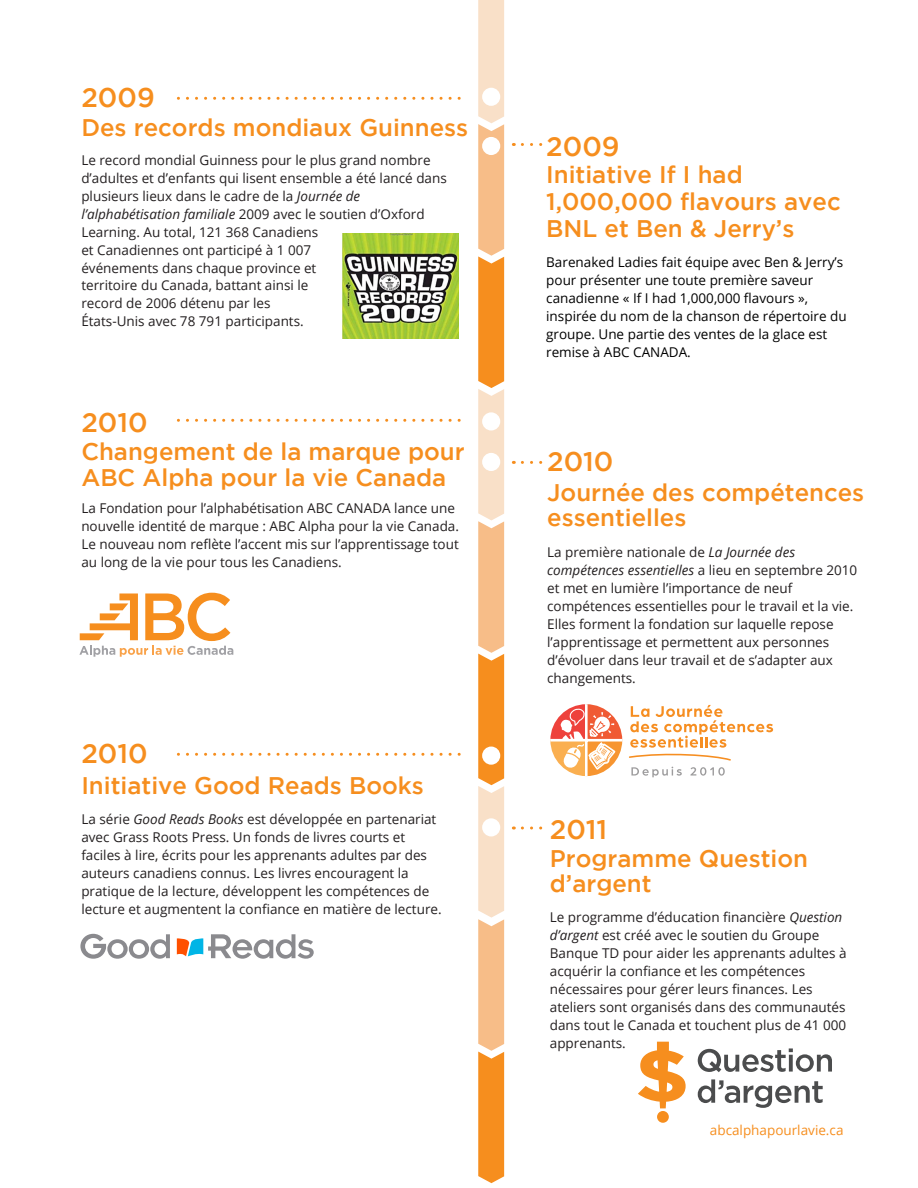
<style>
.page{position:relative;width:918px;height:1188px;background:#fff}
.page>*{position:absolute;margin:0;border:0;box-sizing:border-box;transform-origin:0 0}
.t1{font:500 27px "Gotham";color:#f68e1e}
.t2{font:500 24px/25.5px "Gotham";color:#f68e1e}
.t3{font:13.5px/18px "Open Sans";color:#231f20}
.t4{font:13.5px/18px "Open Sans";color:#000}
.t5{font:13.5px "Open Sans";color:#f68e1e}
.s1{font-style:italic}
</style>
<div class="page">
<svg style="left:478px;top:0;width:26px;height:1183px;background:#f7bc80"></svg>
<div style="left:482px;top:88px;width:18px;height:18px;background:#fff;border-radius:50%"></div>
<div style="left:482px;top:137px;width:18px;height:18px;background:#fff;border-radius:50%"></div>
<div style="left:482px;top:453px;width:18px;height:18px;background:#fff;border-radius:50%"></div>
<div style="left:482px;top:412px;width:18px;height:19px;background:#fff;border-radius:50%"></div>
<div style="left:482px;top:747px;width:18px;height:18px;background:#fff;border-radius:50%"></div>
<div style="left:482px;top:818px;width:18px;height:18px;background:#fff;border-radius:50%"></div>
<svg style="left:522px;top:143px;width:21px;height:3px"></svg>
<svg style="left:522px;top:461px;width:21px;height:3px"></svg>
<svg style="left:522px;top:827px;width:21px;height:3px"></svg>
<svg style="left:178px;top:97px;width:283px;height:3px"></svg>
<svg style="left:178px;top:419px;width:283px;height:3px"></svg>
<svg style="left:178px;top:753px;width:283px;height:3px"></svg>
<svg style="left:79px;top:593px;width:154px;height:64px"></svg>
<svg style="left:80px;top:934px;width:90px;height:25px"></svg>
<svg style="left:177px;top:934px;width:137px;height:25px"></svg>
<svg style="left:550px;top:704px;width:72px;height:72px"></svg>
<svg style="left:631px;top:767px;width:51px;height:10px"></svg>
<svg style="left:690px;top:767px;width:35px;height:9px"></svg>
<svg style="left:629px;top:705px;width:144px;height:56px"></svg>
<svg style="left:638px;top:1042px;width:48px;height:66px"></svg>
<div style="left:657px;top:1111px;width:12px;height:12px;background:#f68e1e;border-radius:50%"></div>
<svg style="left:698px;top:1048px;width:134px;height:24px"></svg>
<svg style="left:698px;top:1079px;width:125px;height:29px"></svg>
<img style="left:343px;top:234px;width:116px;height:104px">
<h1 class="t1" style="left:81px;top:83px;width:75px">2009</h1>
<h2 class="t2" style="left:81px;top:114px;width:388px">Des records mondiaux Guinness</h2>
<p class="t3" style="left:81px;top:150px;width:367px">Le record mondial Guinness pour le plus grand nombre d’adultes et d’enfants qui lisent ensemble a été lancé dans plusieurs lieux dans le cadre de la <span class="s1">Journée de l’alphabétisation familiale</span> 2009 avec le soutien d’Oxford Learning. Au total, 121 368 Canadiens<br>et Canadiennes ont participé à 1 007<br>événements dans chaque province et<br>territoire du Canada, battant ainsi le<br>record de 2006 détenu par les<br>États-Unis avec 78 791 participants.</p>
<h1 class="t1" style="left:81px;top:407px;width:68px">2010</h1>
<h2 class="t2" style="left:81px;top:438px;width:385px">Changement de la marque pour<br>ABC Alpha pour la vie Canada</h2>
<p class="t3" style="left:81px;top:499px;width:379px">La Fondation pour l’alphabétisation ABC CANADA lance une nouvelle identité de marque : ABC Alpha pour la vie Canada.<br>Le nouveau nom reflète l’accent mis sur l’apprentissage tout au long de la vie pour tous les Canadiens.</p>
<h1 class="t1" style="left:81px;top:738px;width:68px">2010</h1>
<h2 class="t2" style="left:81px;top:772px;width:344px">Initiative Good Reads Books</h2>
<p class="t3" style="left:81px;top:810px;width:362px">La série <span class="s1">Good Reads Books</span> est développée en partenariat avec Grass Roots Press. Un fonds de livres courts et faciles à lire, écrits pour les apprenants adultes par des auteurs canadiens connus. Les livres encouragent la pratique de la lecture, développent les compétences de lecture et augmentent la confiance en matière de lecture.</p>
<h1 class="t1" style="left:546px;top:131px;width:75px">2009</h1>
<h2 class="t2" style="left:546px;top:160px;width:296px;line-height:27px">Initiative If I had<br>1,000,000 flavours avec<br>BNL et Ben &amp; Jerry’s</h2>
<p class="t4" style="left:546px;top:253px;width:302px">Barenaked Ladies fait équipe avec Ben &amp; Jerry’s pour présenter une toute première saveur canadienne « If I had 1,000,000 flavours », inspirée du nom de la chanson de répertoire du groupe. Une partie des ventes de la glace est remise à ABC CANADA.</p>
<h1 class="t1" style="left:547px;top:446px;width:68px">2010</h1>
<h2 class="t2" style="left:547px;top:479px;width:319px">Journée des compétences essentielles</h2>
<p class="t3" style="left:547px;top:543px;width:312px">La première nationale de <span class="s1">La Journée des compétences essentielles</span> a lieu en septembre 2010 et met en lumière l’importance de neuf compétences essentielles pour le travail et la vie.<br>Elles forment la fondation sur laquelle repose l’apprentissage et permettent aux personnes d’évoluer dans leur travail et de s’adapter aux changements.</p>
<h1 class="t1" style="left:550px;top:814px;width:59px">2011</h1>
<h2 class="t2" style="left:550px;top:845px;width:260px">Programme Question d’argent</h2>
<p class="t3" style="left:550px;top:907px;width:298px">Le programme d’éducation financière <span class="s1">Question d’argent</span> est créé avec le soutien du Groupe Banque TD pour aider les apprenants adultes à acquérir la confiance et les compétences nécessaires pour gérer leurs finances. Les ateliers sont organisés dans des communautés dans tout le Canada et touchent plus de 41 000 apprenants.</p>
<p class="t5" style="left:710px;top:1121px;width:135px">abcalphapourlavie.ca</p>
</div>
